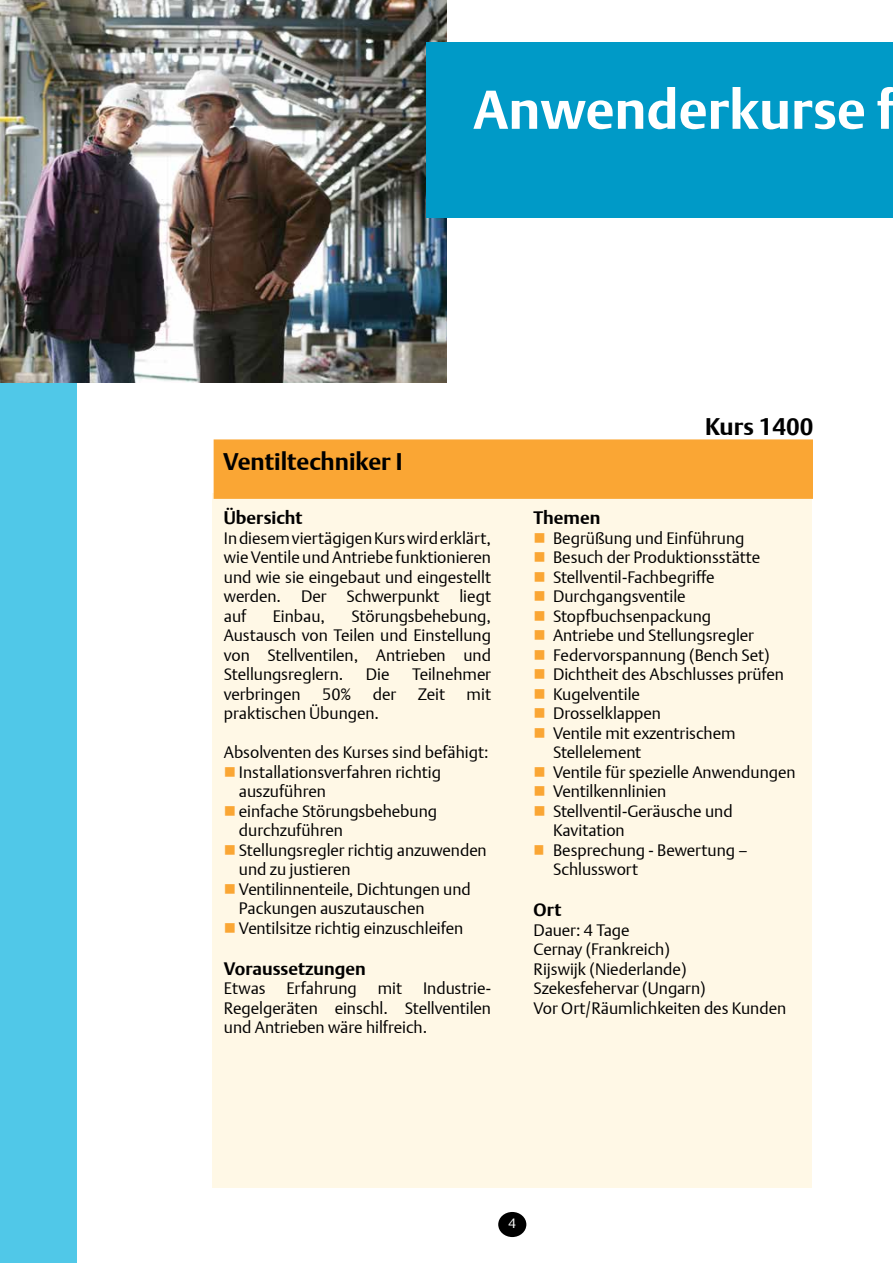
<style>
.page{position:relative;width:893px;height:1263px;background:#fff}
.page>*{position:absolute;margin:0;border:0;box-sizing:border-box;transform-origin:0 0}
.t1{font:700 54px "DTL Argo T";color:#fff}
.t2{font:700 24px "DTL Argo T";color:#000}
.t3{font:700 18px "DTL Argo T";color:#000}
.t4{font:16.5px/19.5px "DTL Argo T Light";color:#000}
.t5{font:13.5px "DTL Argo T Light";color:#fff}
.s1{color:#faa634}
</style>
<div class="page">
<div style="left:498px;top:1212px;width:28px;height:25px;background:#000;border-radius:50%"></div>
<div style="left:0;top:0;width:76px;height:1263px;background:#50c8e8"></div>
<div style="left:213px;top:493px;width:599px;height:694px;background:#fff8e6"></div>
<img style="left:0;top:0;width:446px;height:383px">
<div style="left:426px;top:43px;width:467px;height:175px;background:#009ac7"></div>
<div style="left:214px;top:439px;width:599px;height:60px;background:#faa634;border:2px solid #faa634"></div>
<h1 class="t1" style="left:473px;top:78px;width:423px">Anwenderkurse f</h1>
<h2 class="t2" style="left:223px;top:447px;width:181px">Ventiltechniker I</h2>
<p class="t3" style="left:224px;top:507px;width:80px">Übersicht</p>
<p class="t4" style="left:224px;top:528px;width:269px;text-align:justify">In diesem viertägigen Kurs wird erklärt, wie Ventile und Antriebe funktionieren und wie sie eingebaut und eingestellt werden. Der Schwerpunkt liegt auf</p>
<p class="t4" style="left:224px;top:606px;width:269px;text-align:justify;text-indent:127px">Störungsbehebung, Austausch von Teilen und Einstellung von Stellventilen, Antrieben und Stellungsreglern.</p>
<p class="t4" style="left:273px;top:606px;width:54px">Einbau,</p>
<p class="t4" style="left:366px;top:664px;width:25px">Die</p>
<p class="t4" style="left:412px;top:664px;width:80px">Teilnehmer</p>
<p class="t4" style="left:224px;top:684px;width:78px">verbringen</p>
<p class="t4" style="left:322px;top:684px;width:31px">50%</p>
<p class="t4" style="left:373px;top:684px;width:25px">der</p>
<p class="t4" style="left:418px;top:684px;width:29px">Zeit</p>
<p class="t4" style="left:467px;top:684px;width:26px">mit</p>
<p class="t4" style="left:224px;top:703px;width:157px">praktischen Übungen.</p>
<p class="t4" style="left:224px;top:742px;width:266px">Absolventen des Kurses sind befähigt:</p>
<p class="t4" style="left:239px;top:762px;width:204px;text-indent:-15px"><span class="s1">■</span> Installationsverfahren richtig auszuführen</p>
<p class="t4" style="left:239px;top:801px;width:200px;text-indent:-15px"><span class="s1">■</span> einfache Störungsbehebung durchzuführen</p>
<p class="t4" style="left:239px;top:840px;width:249px;text-indent:-15px"><span class="s1">■</span> Stellungsregler richtig anzuwenden und zu justieren</p>
<p class="t4" style="left:239px;top:879px;width:233px;text-indent:-15px"><span class="s1">■</span> Ventilinnenteile, Dichtungen und<br>Packungen auszutauschen</p>
<p class="t4" style="left:224px;top:918px;width:241px"><span class="s1">■</span> Ventilsitze richtig einzuschleifen</p>
<p class="t3" style="left:224px;top:958px;width:143px">Voraussetzungen</p>
<p class="t4" style="left:224px;top:979px;width:43px">Etwas</p>
<p class="t4" style="left:286px;top:979px;width:72px">Erfahrung</p>
<p class="t4" style="left:378px;top:979px;width:26px">mit</p>
<p class="t4" style="left:224px;top:979px;width:269px;text-align:justify;text-indent:199px">Industrie-Regelgeräten einschl. Stellventilen und Antrieben wäre hilfreich.</p>
<h2 class="t2" style="left:705px;top:413px;width:110px">Kurs 1400</h2>
<p class="t3" style="left:534px;top:507px;width:68px">Themen</p>
<p class="t4" style="left:534px;top:528px;width:213px"><span class="s1">■</span> Begrüßung und Einführung</p>
<p class="t4" style="left:534px;top:547px;width:228px"><span class="s1">■</span> Besuch der Produktionsstätte</p>
<p class="t4" style="left:534px;top:567px;width:183px"><span class="s1">■</span> Stellventil-Fachbegriffe</p>
<p class="t4" style="left:534px;top:586px;width:154px"><span class="s1">■</span> Durchgangsventile</p>
<p class="t4" style="left:534px;top:606px;width:179px"><span class="s1">■</span> Stopfbuchsenpackung</p>
<p class="t4" style="left:534px;top:625px;width:222px"><span class="s1">■</span> Antriebe und Stellungsregler</p>
<p class="t4" style="left:534px;top:645px;width:238px"><span class="s1">■</span> Federvorspannung (Bench Set)</p>
<p class="t4" style="left:534px;top:664px;width:252px"><span class="s1">■</span> Dichtheit des Abschlusses prüfen</p>
<p class="t4" style="left:534px;top:684px;width:108px"><span class="s1">■</span> Kugelventile</p>
<p class="t4" style="left:534px;top:703px;width:129px"><span class="s1">■</span> Drosselklappen</p>
<p class="t4" style="left:553px;top:723px;width:184px;text-indent:-20px"><span class="s1">■</span> Ventile mit exzentrischem<br>Stellelement</p>
<p class="t4" style="left:534px;top:762px;width:264px"><span class="s1">■</span> Ventile für spezielle Anwendungen</p>
<p class="t4" style="left:534px;top:781px;width:134px"><span class="s1">■</span> Ventilkennlinien</p>
<p class="t4" style="left:553px;top:801px;width:181px;text-indent:-20px"><span class="s1">■</span> Stellventil-Geräusche und<br>Kavitation</p>
<p class="t4" style="left:553px;top:840px;width:196px;text-indent:-20px"><span class="s1">■</span> Besprechung - Bewertung –<br>Schlusswort</p>
<p class="t3" style="left:534px;top:899px;width:29px">Ort</p>
<p class="t4" style="left:534px;top:920px;width:254px">Dauer: 4 Tage<br>Cernay (Frankreich)<br>Rijswijk (Niederlande)<br>Szekesfehervar (Ungarn)<br>Vor Ort/Räumlichkeiten des Kunden</p>
<p class="t5" style="left:508px;top:1215px;width:9px">4</p>
</div>
